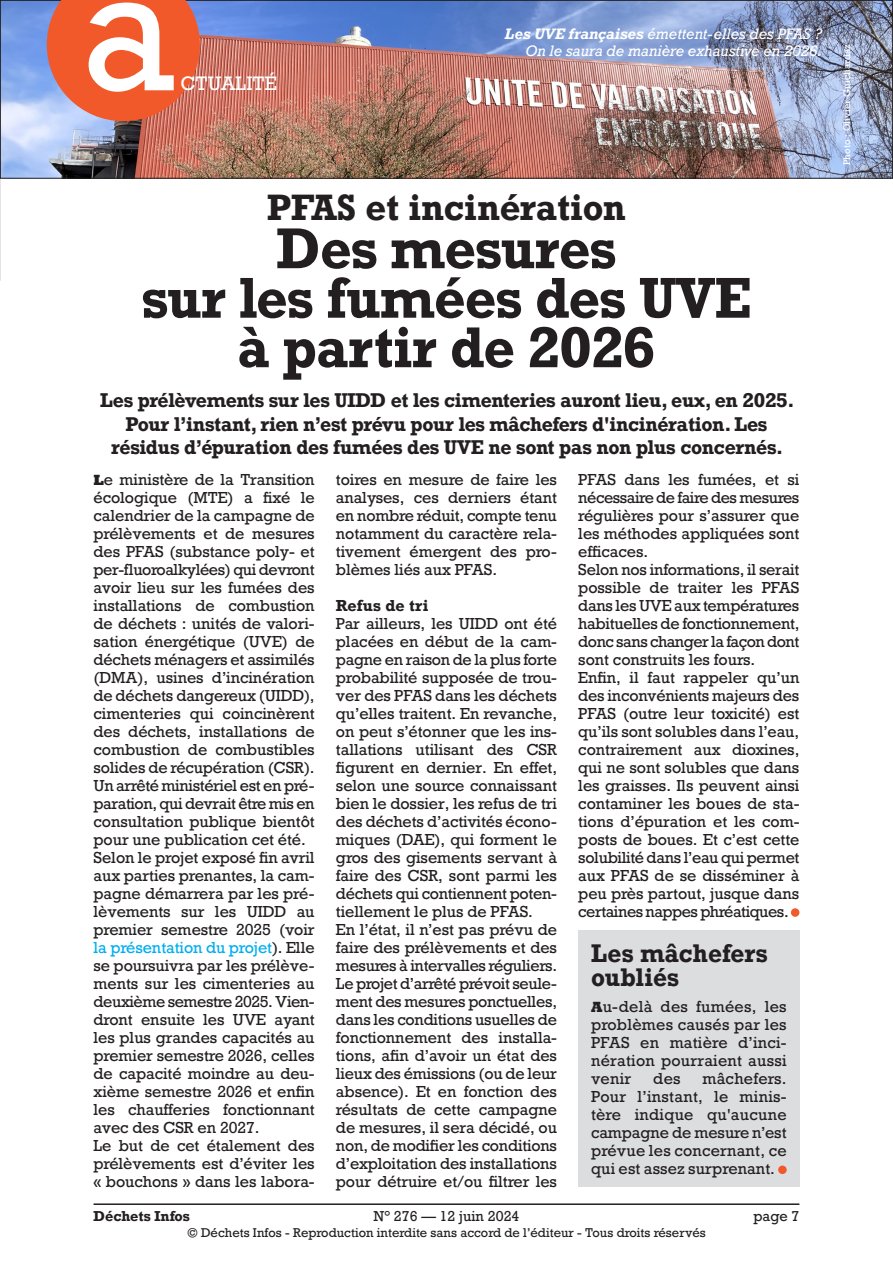
<style>
.page{position:relative;width:893px;height:1263px;background:#fff}
.page>*{position:absolute;margin:0;border:0;box-sizing:border-box;transform-origin:0 0}
.t1{font:166.5px "Rockwell";color:#fff}
.Titre_32{font:700 54px/49.5px "Rockwell";letter-spacing:-.01em;color:#231f20;text-align:center;scale:.95 1}
.Titre_32-2{font:700 34.5px "Rockwell";color:#231f20}
.Texte_courant{font:700 24px/24px "Rockwell";color:#231f20;scale:.95 1}
.Châpo_12_5pt{font:700 18.75px/23.2px "Rockwell";letter-spacing:-.02em;color:#231f20;text-align:center}
.t2{font:18.3px "Rockwell";color:#fff}
.Texte_courant-2{font:15px/18px "Rockwell";letter-spacing:-.005em;color:#231f20;text-align:justify}
.Texte_courant-3{font:700 15px "Rockwell";letter-spacing:.015em;color:#231f20}
.Légende_photo{font:italic 14.25px/17.2px "Rockwell";letter-spacing:-.005em;color:#fff;text-align:right}
.t3{font:13.5px "Rockwell";color:#231f20}
.t4{font:700 13.5px "Rockwell";color:#231f20}
.t5{font:12px "Rockwell";color:#231f20}
.Crédit_photo{font:9px "Rockwell";letter-spacing:.015em;color:#fff}
.s1{font-weight:700}
.s2{font-family:"Rockwell Std";font-weight:800}
.s3{color:#00aeef}
</style>
<div class="page">
<hr style="left:94px;top:1203px;width:705px;height:2px;background:#231f20">
<div style="left:791px;top:908px;width:8px;height:9px;background:#f1592a;border-radius:50%"></div>
<svg style="left:0;top:179px;width:1px;height:102px"></svg>
<img style="left:2px;top:2px;width:889px;height:175px">
<div style="left:0;top:0;width:893px;height:179px;border:1px solid #231f20"></div>
<div style="left:578px;top:931px;width:221px;height:256px;background:#dcdddf"></div>
<div style="left:778px;top:1165px;width:9px;height:9px;background:#f1592a;border-radius:50%"></div>
<svg style="left:47px;top:0;width:153px;height:121px;background:#e6633f"></svg>
<p class="t1" style="left:80px;top:-73px;width:98px">a</p>
<p class="t2" style="left:180px;top:72px;width:98px">CTUALITÉ</p>
<p class="Légende_photo" style="left:505px;top:25px;width:318px"><span class="s1">Les UVE françaises</span> émettent-elles des PFAS ?<br>On le saura de manière exhaustive en 2026.</p>
<p class="Titre_32-2" style="left:267px;top:185px;width:361px">PFAS et incinération</p>
<p class="Titre_32" style="left:142px;top:223px;width:643px">Des mesures<br>sur les fumées des UVE à partir de 2026</p>
<p class="Châpo_12_5pt" style="left:100px;top:389px;width:696px">Les prélèvements sur les UIDD et les cimenteries auront lieu, eux, en 2025.<br>Pour l’instant, rien n’est prévu pour les mâchefers d'incinération. Les résidus d’épuration des fumées des UVE ne sont pas non plus concernés.</p>
<p class="Texte_courant-2" style="left:94px;top:471px;width:223px"><span class="s2">L</span>e ministère de la Transition écologique (MTE) a fixé le calendrier de la campagne de prélèvements et de mesures des PFAS (substance poly- et per-fluoroalkylées) qui devront avoir lieu sur les fumées des installations de combustion de déchets : unités de valori&shy;sation énergétique (UVE) de déchets ménagers et assimilés (DMA), usines d’incinération de déchets dangereux (UIDD), cimenteries qui coincinèrent des déchets, installations de combustion de combustibles solides de récupération (CSR).</p>
<p class="Texte_courant-2" style="left:94px;top:777px;width:223px">Un arrêté ministériel est en pré&shy;paration, qui devrait être mis en consultation publique bientôt pour une publication cet été.</p>
<p class="Texte_courant-2" style="left:94px;top:849px;width:223px">Selon le projet exposé fin avril aux parties prenantes, la cam&shy;pagne démarrera par les pré&shy;lèvements sur les UIDD au premier semestre 2025 (voir <span class="s3">la présentation du projet</span>). Elle se poursuivra par les prélève&shy;ments sur les cimenteries au deuxième semestre 2025. Vien&shy;dront ensuite les UVE ayant les plus grandes capacités au premier semestre 2026, celles de capacité moindre au deu&shy;xième semestre 2026 et enfin les chaufferies fonctionnant avec des CSR en 2027.</p>
<p class="Texte_courant-2" style="left:94px;top:1137px;width:223px">Le but de cet étalement des prélèvements est d’éviter les « bouchons » dans les labora-</p>
<p class="Texte_courant-2" style="left:336px;top:471px;width:223px">toires en mesure de faire les analyses, ces derniers étant en nombre réduit, compte tenu notamment du caractère rela&shy;tivement émergent des pro&shy;blèmes liés aux PFAS.</p>
<p class="Texte_courant-3" style="left:336px;top:596px;width:94px">Refus de tri</p>
<p class="Texte_courant-2" style="left:336px;top:615px;width:223px">Par ailleurs, les UIDD ont été placées en début de la cam&shy;pagne en raison de la plus forte probabilité supposée de trou&shy;ver des PFAS dans les déchets qu’elles traitent. En revanche, on peut s’étonner que les ins&shy;tallations utilisant des CSR figurent en dernier. En effet, selon une source connaissant bien le dossier, les refus de tri des déchets d’activités écono&shy;miques (DAE), qui forment le gros des gisements servant à faire des CSR, sont parmi les déchets qui contiennent poten&shy;tiellement le plus de PFAS.</p>
<p class="Texte_courant-2" style="left:336px;top:921px;width:223px">En l’état, il n’est pas prévu de faire des prélèvements et des mesures à intervalles réguliers.<br>Le projet d’arrêté prévoit seule&shy;ment des mesures ponctuelles, dans les conditions usuelles de fonctionnement des installa&shy;tions, afin d’avoir un état des lieux des émissions (ou de leur absence). Et en fonction des résultats de cette campagne de mesures, il sera décidé, ou non, de modifier les conditions d’exploitation des installations pour détruire et/ou filtrer les</p>
<p class="Texte_courant-2" style="left:578px;top:471px;width:223px">PFAS dans les fumées, et si nécessaire de faire des mesures régulières pour s’assurer que les méthodes appliquées sont efficaces.</p>
<p class="Texte_courant-2" style="left:578px;top:561px;width:223px">Selon nos informations, il serait possible de traiter les PFAS dans les UVE aux températures habituelles de fonctionnement, donc sans changer la façon dont sont construits les fours.</p>
<p class="Texte_courant-2" style="left:578px;top:669px;width:223px">Enfin, il faut rappeler qu’un des inconvénients majeurs des PFAS (outre leur toxicité) est qu’ils sont solubles dans l’eau, contrairement aux dioxines, qui ne sont solubles que dans les graisses. Ils peuvent ainsi contaminer les boues de sta&shy;tions d’épuration et les com&shy;posts de boues. Et c’est cette solubilité dans l’eau qui permet aux PFAS de se disséminer à peu près partout, jusque dans certaines nappes phréatiques.</p>
<p class="Texte_courant" style="left:591px;top:940px;width:187px">Les mâchefers oubliés</p>
<p class="Texte_courant-2" style="left:591px;top:998px;width:197px"><span class="s2">A</span>u-delà des fumées, les problèmes causés par les PFAS en matière d’inci&shy;nération pourraient aussi venir</p>
<p class="Texte_courant-2" style="left:591px;top:1070px;width:197px;text-indent:112px">mâchefers.<br>Pour l’instant, le minis&shy;tère indique qu'aucune campagne de mesure n’est prévue les concernant, ce qui est assez surprenant.</p>
<p class="Texte_courant-2" style="left:653px;top:1070px;width:29px">des</p>
<p class="t4" style="left:94px;top:1207px;width:98px">Déchets Infos</p>
<p class="t3" style="left:373px;top:1207px;width:148px">N° 276 — 12 juin 2024</p>
<p class="t3" style="left:753px;top:1207px;width:48px">page 7</p>
<p class="t5" style="left:187px;top:1225px;width:520px">© Déchets Infos - Reproduction interdite sans accord de l’éditeur - Tous droits réservés</p>
<p class="Crédit_photo" style="left:841px;top:165px;width:122px;rotate:-90deg">Photo : Olivier Guichardaz</p>
</div>
